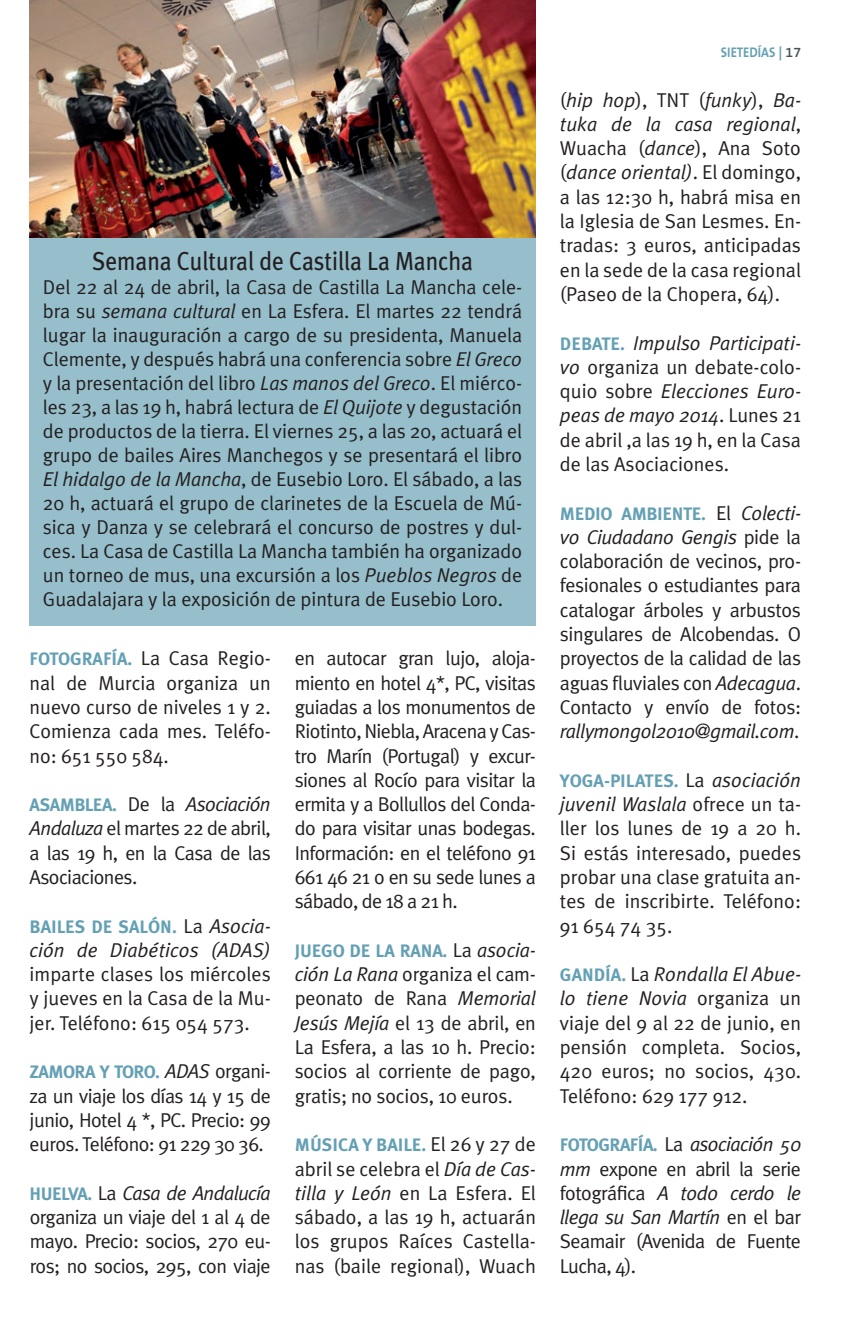
<style>
.page{position:relative;width:846px;height:1323px;background:#fff}
.page>*{position:absolute;margin:0;border:0;box-sizing:border-box;transform-origin:0 0}
.t1{font:26px "Meta Plus";color:#231f20;scale:.9 1}
.t2{font:20px/24.2px "Meta Plus Normal";letter-spacing:-.005em;color:#231f20;text-align:justify}
.t3{font:italic 20px "Meta Plus Normal";color:#231f20}
.t4{font:700 18px "Meta Plus";letter-spacing:-.01em;color:#64a0b4}
.t5{font:700 18px "Meta Plus";letter-spacing:-.03em;color:#64a0b4}
.t6{font:700 14px "The Sans B7";color:#64a0b4;scale:.9 1}
.s1{font-style:italic}
.s2{font-family:"Meta Plus";font-weight:700;font-size:18px;color:#64a0b4}
.s3{font-family:"Meta Plus Normal";font-weight:400;font-size:20px;color:#231f20}
.s4{font-family:"Meta Plus Normal";font-weight:400;font-style:italic;font-size:20px;color:#231f20}
.s5{font-family:"The Sans B6";font-weight:600;color:#475354}
</style>
<div class="page">
<img style="left:29px;top:0;width:507px;height:238px">
<div style="left:29px;top:238px;width:507px;height:387px;background:#96bfcb"></div>
<h1 class="t1" style="left:92px;top:246px;width:424px">Semana Cultural de Castilla La Mancha</h1>
<p class="t2" style="left:43px;top:275px;width:481px">Del 22 al 24 de abril, la Casa de Castilla La Mancha cele&shy;bra su <span class="s1">semana cultural</span> en La Esfera. El martes 22 tendrá lugar la inauguración a cargo de su presidenta, Manuela Clemente, y después habrá una conferencia sobre <span class="s1">El Greco </span>y la presentación del libro <span class="s1">Las manos del Greco</span>. El miérco&shy;les 23, a las 19 h, habrá lectura de <span class="s1">El Quijote</span> y degustación de productos de la tierra. El viernes 25, a las 20, actuará el grupo de bailes Aires Manchegos y se presentará el libro <span class="s1">El hidalgo de la Mancha</span>, de Eusebio Loro. El sábado, a las 20 h, actuará el grupo de clarinetes de la Escuela de Mú&shy;sica y Danza y se celebrará el concurso de postres y dul&shy;ces. La Casa de Castilla La Mancha también ha organizado un torneo de mus, una excursión a los <span class="s1">Pueblos Negros</span> de Guadalajara y la exposición de pintura de Eusebio Loro.</p>
<p class="t2" style="left:30px;top:646px;width:243px"><span class="s2">FOTOGRAFÍA.</span> La Casa Regio&shy;nal de Murcia organiza un nuevo curso de niveles 1 y 2.<br>Comienza cada mes. Teléfo&shy;no: 651 550 584.</p>
<p class="t2" style="left:30px;top:791px;width:243px"><span class="s2">ASAMBLEA.</span> De la <span class="s1">Asociación Andaluza</span> el martes 22 de abril, a las 19 h, en la Casa de las Asociaciones.</p>
<p class="t4" style="left:30px;top:915px;width:242px">BAILES DE SALÓN. <span class="s3">La</span> <span class="s4">Asocia-</span></p>
<p class="t3" style="left:30px;top:938px;width:243px">ción de Diabéticos (ADAS)</p>
<p class="t2" style="left:30px;top:961px;width:242px">imparte clases los miércoles y jueves en la Casa de la Mu&shy;jer. Teléfono: 615 054 573.</p>
<p class="t5" style="left:30px;top:1061px;width:243px">ZAMORA Y TORO. <span class="s4">ADAS</span> <span class="s3">organi-</span></p>
<p class="t2" style="left:30px;top:1083px;width:243px">za un viaje los días 14 y 15 de junio, Hotel 4 *, PC. Precio: 99 euros. Teléfono: 91 229 30 36.</p>
<p class="t2" style="left:30px;top:1180px;width:243px"><span class="s2">HUELVA.</span> La <span class="s1">Casa de Andalucía </span>organiza un viaje del 1 al 4 de mayo. Precio: socios, 270 eu&shy;ros; no socios, 295, con viaje</p>
<p class="t2" style="left:295px;top:646px;width:243px">en autocar gran lujo, aloja&shy;miento en hotel 4*, PC, visitas guiadas a los monumentos de Riotinto, Niebla, Aracena y Cas&shy;tro Marín (Portugal) y excur&shy;siones al Rocío para visitar la ermita y a Bollullos del Conda&shy;do para visitar unas bodegas.<br>Información: en el teléfono 91<br>661 46 21 o en su sede lunes a sábado, de 18 a 21 h.</p>
<p class="t4" style="left:295px;top:940px;width:243px">JUEGO DE LA RANA. <span class="s3">La</span> <span class="s4">asocia-</span></p>
<p class="t2" style="left:295px;top:961px;width:243px"><span class="s1">ción La Rana</span> organiza el cam&shy;peonato de Rana <span class="s1">Memorial Jesús Mejía</span> el 13 de abril, en La Esfera, a las 10 h. Precio: socios al corriente de pago, gratis; no socios, 10 euros.</p>
<p class="t4" style="left:295px;top:1134px;width:242px">MÚSICA Y BAILE. <span class="s3">El 26 y 27 de</span></p>
<p class="t2" style="left:295px;top:1156px;width:243px">abril se celebra el <span class="s1">Día de Cas&shy;tilla y León</span> en La Esfera. El sábado, a las 19 h, actuarán los grupos Raíces Castella&shy;nas (baile regional), Wuach</p>
<p class="t6" style="left:720px;top:45px;width:91px">SIETEDÍAS | <span class="s5">17</span></p>
<p class="t2" style="left:560px;top:87px;width:243px">(<span class="s1">hip hop</span>), TNT (<span class="s1">funky</span>), <span class="s1">Ba&shy;tuka de la casa regional</span>, Wuacha (<span class="s1">dance</span>), Ana Soto (<span class="s1">dance oriental)</span>. El domingo, a las 12:30 h, habrá misa en la Iglesia de San Lesmes. En&shy;tradas: 3 euros, anticipadas en la sede de la casa regional (Paseo de la Chopera, 64).</p>
<p class="t2" style="left:560px;top:330px;width:243px"><span class="s2">DEBATE.</span> <span class="s1">Impulso Participati&shy;vo</span> organiza un debate-colo&shy;quio sobre <span class="s1">Elecciones Euro&shy;peas de mayo 2014</span>. Lunes 21 de abril ,a las 19 h, en la Casa de las Asociaciones.</p>
<p class="t4" style="left:560px;top:503px;width:243px">MEDIO AMBIENTE. <span class="s3">El</span> <span class="s4">Colecti-</span></p>
<p class="t2" style="left:560px;top:524px;width:243px"><span class="s1">vo Ciudadano Gengis</span> pide la colaboración de vecinos, pro&shy;fesionales o estudiantes para catalogar árboles y arbustos singulares de Alcobendas. O proyectos de la calidad de las aguas fluviales con <span class="s1">Adecagua</span>.<br>Contacto y envío de fotos: <span class="s1">rallymongol2010@gmail.com</span>.</p>
<p class="t4" style="left:560px;top:770px;width:243px">YOGA-PILATES. <span class="s3">La</span> <span class="s4">asociación</span></p>
<p class="t2" style="left:560px;top:791px;width:243px"><span class="s1">juvenil Waslala</span> ofrece un ta&shy;ller los lunes de 19 a 20 h.<br>Si estás interesado, puedes probar una clase gratuita an&shy;tes de inscribirte. Teléfono:<br>91 654 74 35.</p>
<p class="t2" style="left:560px;top:961px;width:243px"><span class="s2">GANDÍA.</span> La <span class="s1">Rondalla El Abue&shy;lo tiene Novia</span> organiza un viaje del 9 al 22 de junio, en pensión completa. Socios, 420 euros; no socios, 430.<br>Teléfono: 629 177 912.</p>
<p class="t2" style="left:560px;top:1131px;width:243px"><span class="s2">FOTOGRAFÍA.</span> La <span class="s1">asociación 50 mm</span> expone en abril la serie fotográfica <span class="s1">A todo cerdo le llega su San Martín</span> en el bar Seamair (Avenida de Fuente Lucha, 4).</p>
</div>
